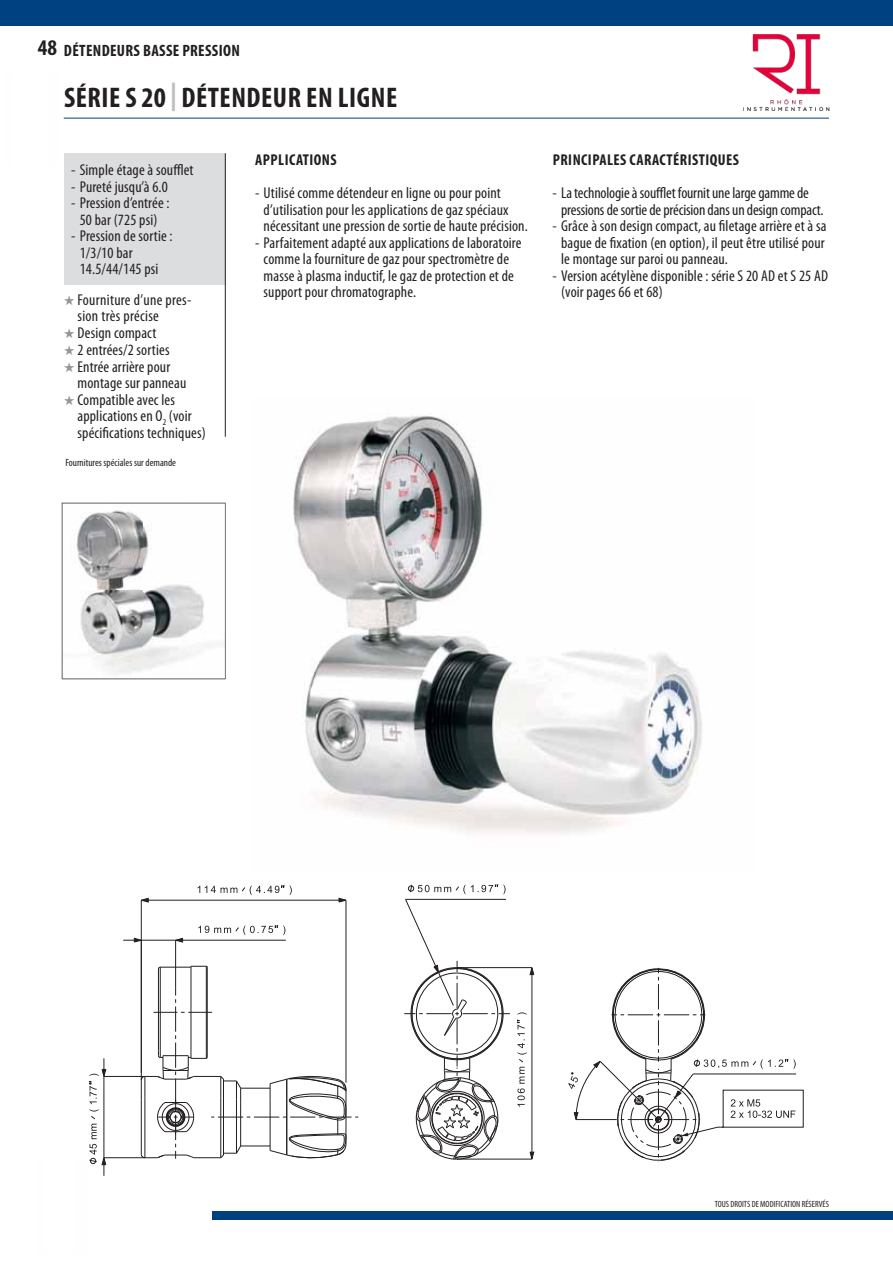
<style>
.page{position:relative;width:893px;height:1263px;background:#fff}
.page>*{position:absolute;margin:0;border:0;box-sizing:border-box;transform-origin:0 0}
.t1{font:700 condensed 28.5px "Myriad Pro";letter-spacing:.02em;color:#231f20}
.t2{font:700 condensed 16.5px "Myriad Pro";letter-spacing:.02em;color:#231f20}
.t3{font:condensed 15.75px/16.5px "Myriad Pro";letter-spacing:.01em;color:#231f20}
.t4{font:condensed 15.75px/16.5px "Myriad Pro";letter-spacing:-.01em;color:#231f20}
.t5{font:700 condensed 15.75px "Myriad Pro";letter-spacing:.03em;color:#231f20}
.t6{font:condensed 10.5px "Myriad Pro";color:#231f20}
.t7{font:condensed 9px "Myriad Pro";color:#231f20}
.s1{font-size:22.5px}
.s2{color:#bbbdc0}
</style>
<div class="page">
<div style="left:0;top:0;width:893px;height:26px;background:#004181"></div>
<hr style="left:64px;top:118px;width:765px;height:1px;background:#004081">
<div style="left:213px;top:1212px;width:680px;height:8px;background:#004081"></div>
<img style="left:293px;top:415px;width:409px;height:419px">
<svg style="left:103px;top:503px;width:123px;height:176px"></svg>
<img style="left:62px;top:503px;width:122px;height:44px">
<img style="left:184px;top:503px;width:41px;height:132px">
<img style="left:62px;top:547px;width:41px;height:132px">
<img style="left:103px;top:635px;width:122px;height:44px">
<hr style="left:104px;top:1157px;width:41px;height:1px;background:#231f20">
<hr style="left:104px;top:1076px;width:41px;height:1px;background:#231f20">
<hr style="left:141px;top:900px;width:1px;height:173px;background:#231f20">
<hr style="left:346px;top:900px;width:1px;height:183px;background:#231f20">
<hr style="left:175px;top:940px;width:1px;height:48px;background:#231f20">
<hr style="left:158px;top:969px;width:1px;height:81px;background:#231f20">
<hr style="left:160px;top:967px;width:1px;height:85px;background:#231f20">
<hr style="left:191px;top:966px;width:1px;height:87px;background:#231f20">
<hr style="left:206px;top:966px;width:1px;height:87px;background:#231f20">
<hr style="left:207px;top:967px;width:1px;height:85px;background:#231f20">
<svg style="left:158px;top:966px;width:50px;height:4px"></svg>
<svg style="left:141px;top:988px;width:217px;height:171px"></svg>
<svg style="left:568px;top:967px;width:236px;height:195px"></svg>
<svg style="left:89px;top:1058px;width:17px;height:118px"></svg>
<svg style="left:198px;top:885px;width:94px;height:10px"></svg>
<hr style="left:148px;top:900px;width:191px;height:1px;background:#231f20">
<svg style="left:140px;top:898px;width:9px;height:5px"></svg>
<svg style="left:338px;top:898px;width:9px;height:5px"></svg>
<svg style="left:198px;top:925px;width:88px;height:10px"></svg>
<hr style="left:141px;top:940px;width:35px;height:1px;background:#231f20">
<hr style="left:183px;top:940px;width:103px;height:1px;background:#231f20">
<svg style="left:174px;top:938px;width:9px;height:5px"></svg>
<svg style="left:123px;top:938px;width:20px;height:5px"></svg>
<svg style="left:404px;top:884px;width:130px;height:276px"></svg>
<div style="left:64px;top:153px;width:161px;height:131px;background:#dcddde"></div>
<hr style="left:225px;top:153px;width:1px;height:284px;background:#231f20">
<img style="left:743px;top:34px;width:87px;height:77px">
<p class="t2" style="left:38px;top:44px;width:204px"><span class="s1">48</span> DÉTENDEURS BASSE PRESSION</p>
<h1 class="t1" style="left:64px;top:86px;width:335px">SÉRIE S 20 <span class="s2">|</span> DÉTENDEUR EN LIGNE</h1>
<p class="t3" style="left:71px;top:163px;width:124px">- Simple étage à soufflet</p>
<p class="t3" style="left:71px;top:179px;width:98px">- Pureté jusqu’à 6.0</p>
<p class="t3" style="left:71px;top:196px;width:100px;text-align:center">- Pression d’entrée :<br>50 bar (725 psi)</p>
<p class="t3" style="left:80px;top:229px;width:94px;text-indent:-9px">- Pression de sortie :<br>1/3/10 bar<br>14.5/44/145 psi</p>
<p class="t3" style="left:78px;top:292px;width:130px">Fourniture d’une pres&shy;sion très précise<br>Design compact<br>2 entrées/2 sorties<br>Entrée arrière pour montage sur panneau<br>Compatible avec les applications en O<sub>2</sub> (voir spécifications techniques)</p>
<p class="t6" style="left:65px;top:458px;width:112px">Fournitures spéciales sur demande</p>
<p class="t5" style="left:255px;top:154px;width:83px">APPLICATIONS</p>
<p class="t3" style="left:264px;top:186px;width:266px;text-indent:-9px">- Utilisé comme détendeur en ligne ou pour point d’utilisation pour les applications de gaz spéciaux nécessitant une pression de sortie de haute précision.</p>
<p class="t3" style="left:264px;top:235px;width:259px;text-indent:-9px">- Parfaitement adapté aux applications de laboratoire comme la fourniture de gaz pour spectromètre de masse à plasma inductif, le gaz de protection et de support pour chromatographe.</p>
<p class="t5" style="left:553px;top:154px;width:188px">PRINCIPALES CARACTÉRISTIQUES</p>
<p class="t4" style="left:561px;top:186px;width:264px;text-indent:-9px">- La technologie à soufflet fournit une large gamme de pressions de sortie de précision dans un design compact.</p>
<p class="t3" style="left:561px;top:219px;width:267px;text-align:justify;text-indent:-9px">- Grâce à son design compact, au filetage arrière et à sa bague de fixation (en option), il peut être utilisé pour le montage sur paroi ou panneau.</p>
<p class="t3" style="left:561px;top:268px;width:268px;text-indent:-9px">- Version acétylène disponible : série S 20 AD et S 25 AD (voir pages 66 et 68)</p>
<p class="t7" style="left:715px;top:1200px;width:116px">TOUS DROITS DE MODIFICATION RÉSERVÉS</p>
</div>
